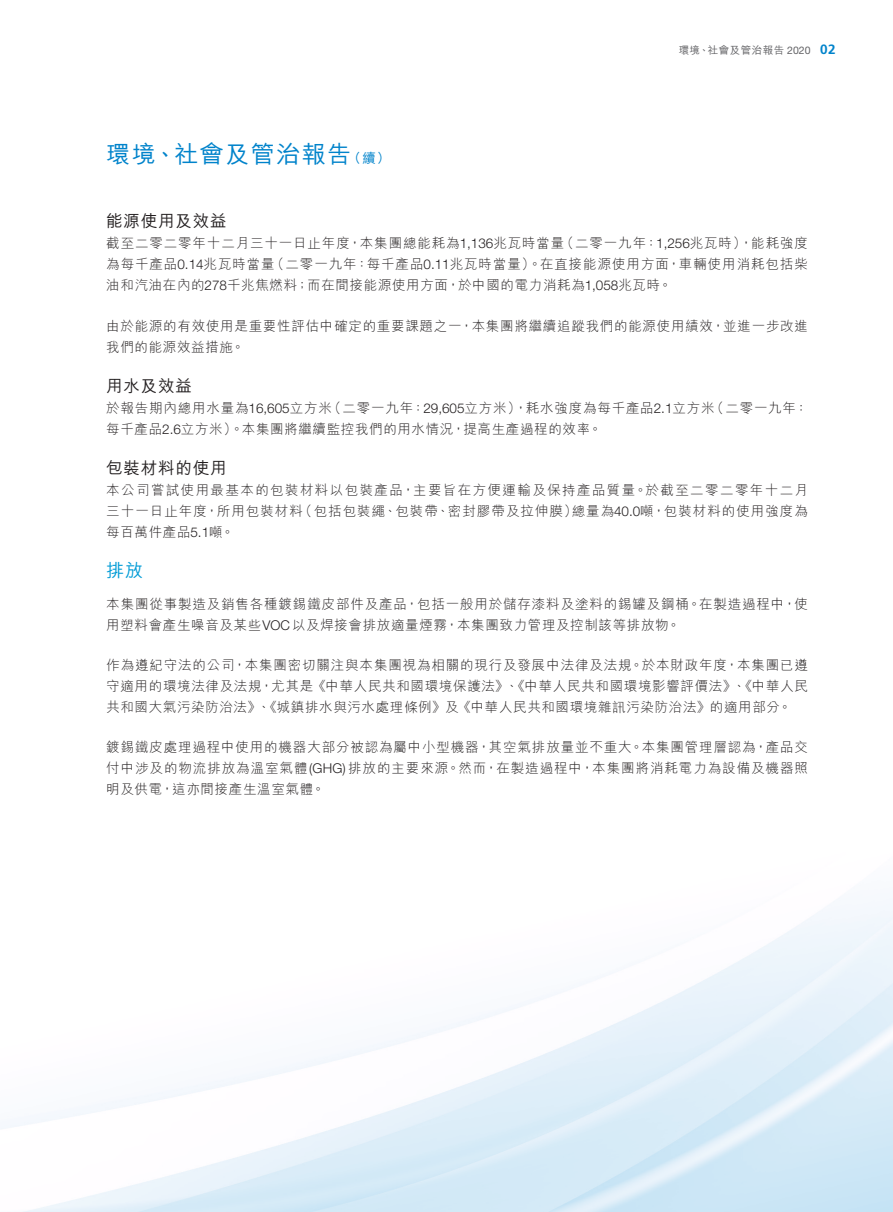
<style>
.page{position:relative;width:893px;height:1212px;background:#fff}
.page>*{position:absolute;margin:0;border:0;box-sizing:border-box;transform-origin:0 0}
.t1{font:500 24px "M Hei HK";letter-spacing:.06em;color:#0083cb}
.t2{font:500 18px "M Hei HK";color:#009bd6}
.t3{font:500 16.5px "M Hei HK";letter-spacing:.05em;color:#231f20}
.t4{font:300 13.5px/21px "M Hei HK";letter-spacing:.06em;color:#231f20}
.t5{font:300 13.5px/21px "M Hei HK";letter-spacing:.105em;color:#231f20;text-align:right}
.t6{font:500 13.5px "M Hei HK";color:#0083cb}
.t7{font:700 13.5px "Frutiger LT Std";color:#0083cb}
.t8{font:500 10.5px "M Hei HK";letter-spacing:.045em;color:#636366}
.s1{font-family:"Helvetica Neue LT Std";font-weight:400}
.s2{font-family:"Helvetica Neue LT Std"}
</style>
<div class="page">
<p class="t8" style="left:679px;top:43px;width:133px">環境、社會及管治報告 <span class="s1">2020</span></p>
<p class="t7" style="left:820px;top:41px;width:17px">02</p>
<h1 class="t1" style="left:106px;top:137px;width:247px">環境、社會及管治報告</h1>
<p class="t6" style="left:348px;top:148px;width:44px">（續(</p>
<p class="t3" style="left:106px;top:209px;width:122px">能源使用及效益</p>
<p class="t4" style="left:560px;top:233px;width:249px">（二零一九年：<span class="s2">1,256</span>兆瓦時，）能耗強度</p>
<p class="t4" style="left:271px;top:233px;width:539px;text-indent:-164px">截至二零二零年十二月三十一日止年度，本集團總能耗為<span class="s2">1,136</span>兆瓦時當量<br>（二零一九年：每千產品<span class="s2">0.11</span>兆瓦時當量）。在直接能源使用方面，車輛使用消耗包括柴</p>
<p class="t4" style="left:106px;top:254px;width:567px">為每千產品<span class="s2">0.14</span>兆瓦時當量<br>油和汽油在內的<span class="s2">278</span>千兆焦燃料；而在間接能源使用方面，於中國的電力消耗為<span class="s2">1,058</span>兆瓦時。</p>
<p class="t4" style="left:106px;top:315px;width:703px">由於能源的有效使用是重要性評估中確定的重要課題之一，本集團將繼續追蹤我們的能源使用績效，並進一步改進我們的能源效益措施。</p>
<p class="t3" style="left:106px;top:374px;width:87px">用水及效益</p>
<p class="t4" style="left:711px;top:397px;width:99px">（二零一九年：</p>
<p class="t4" style="left:328px;top:397px;width:388px">（二零一九年：<span class="s2">29,605</span>立方米，）耗水強度為每千產品<span class="s2">2.1</span>立方米</p>
<p class="t4" style="left:106px;top:397px;width:497px">於報告期內總用水量為<span class="s2">16,605</span>立方米<br>每千產品<span class="s2">2.6</span>立方米）。本集團將繼續監控我們的用水情況，提高生產過程的效率。</p>
<p class="t3" style="left:106px;top:456px;width:122px">包裝材料的使用</p>
<p class="t5" style="left:106px;top:479px;width:703px">本公司嘗試使用最基本的包裝材料以包裝產品，主要旨在方便運輸及保持產品質量。於截至二零二零年十二月總量為<span class="s2">40.0</span>噸，包裝材料的使用強度為</p>
<p class="t4" style="left:299px;top:500px;width:280px">（包括包裝繩、包裝帶、密封膠帶及拉伸膜）</p>
<p class="t4" style="left:106px;top:500px;width:198px">三十一日止年度，所用包裝材料每百萬件產品<span class="s2">5.1</span>噸。</p>
<h2 class="t2" style="left:106px;top:557px;width:38px">排放</h2>
<p class="t4" style="left:106px;top:593px;width:703px">本集團從事製造及銷售各種鍍錫鐵皮部件及產品，包括一般用於儲存漆料及塗料的錫罐及鋼桶。在製造過程中，使用塑料會產生噪音及某些<span class="s2">VOC</span>以及焊接會排放適量煙霧，本集團致力管理及控制該等排放物。</p>
<p class="t4" style="left:106px;top:654px;width:703px;text-align:justify">作為遵紀守法的公司，本集團密切關注與本集團視為相關的現行及發展中法律及法規。於本財政年度，本集團已遵守適用的環境法律及法規，尤其是《中華人民共和國環境保護法》、《中華人民共和國環境影響評價法》、《中華人民共和國大氣污染防治法》、《城鎮排水與污水處理條例》及《中華人民共和國環境雜訊污染防治法》的適用部分。</p>
<p class="t4" style="left:106px;top:736px;width:703px;text-align:justify">鍍錫鐵皮處理過程中使用的機器大部分被認為屬中小型機器，其空氣排放量並不重大。本集團管理層認為，產品交付中涉及的物流排放為溫室氣體<span class="s2">(GHG)</span>排放的主要來源。然而，在製造過程中，本集團將消耗電力為設備及機器照明及供電，這亦間接產生溫室氣體。</p>
</div>
